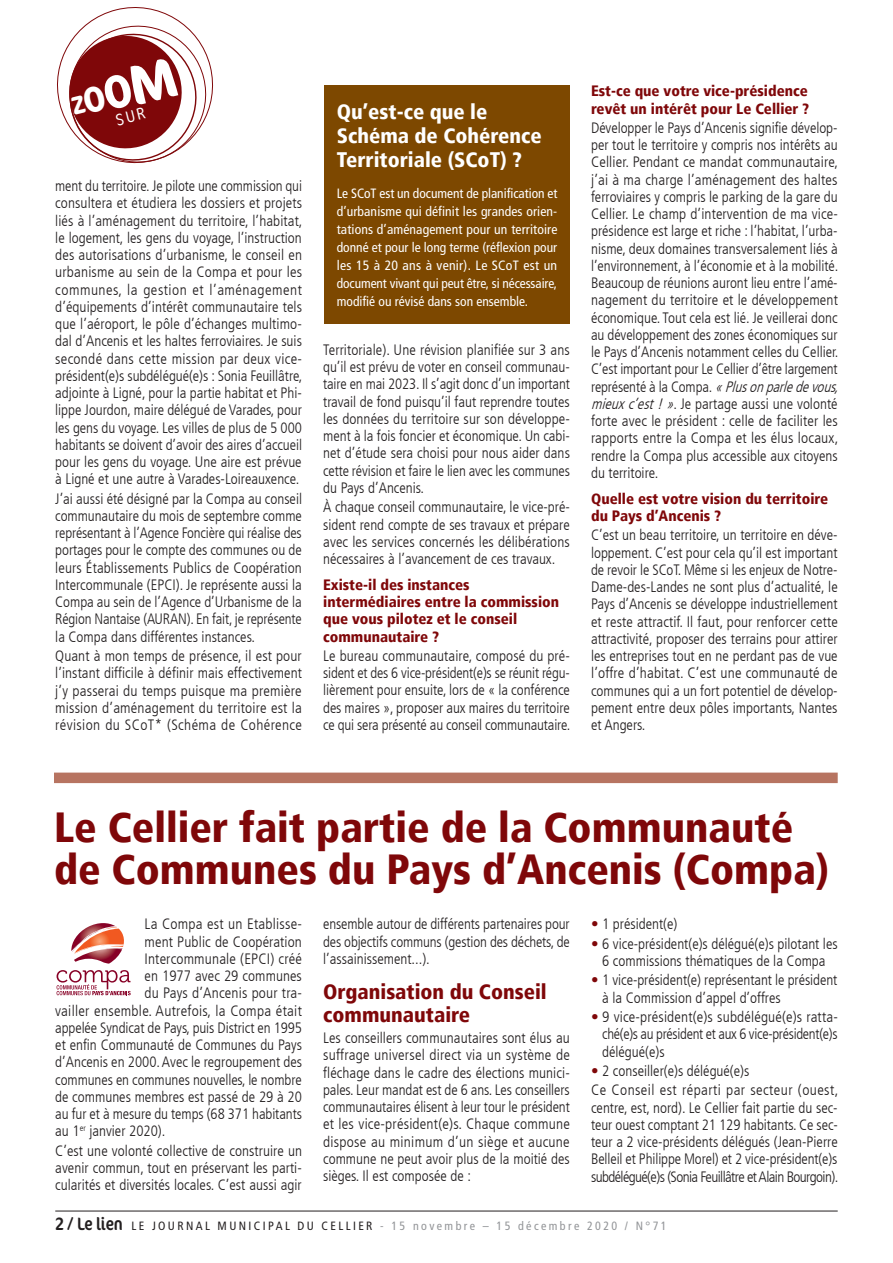
<style>
.page{position:relative;width:893px;height:1263px;background:#fff}
.page>*{position:absolute;margin:0;border:0;box-sizing:border-box;transform-origin:0 0}
.t1{font:900 condensed 42px/42px "Frutiger LT";color:#7f0709}
.t2{font:900 condensed 21px/24px "Frutiger LT";color:#fff}
.t3{font:900 condensed 21px/22.5px "Frutiger LT";color:#7f0709}
.t4{font:300 condensed 15px/17.2px "Frutiger LT";color:#231f20;text-align:justify}
.t5{font:900 condensed 15px/17.2px "Frutiger LT";color:#7f0709}
.t6{font:300 condensed 15px/19.4px "Frutiger LT";letter-spacing:.025em;color:#231f20}
.t7{font:condensed 13.5px/18px "Frutiger LT";color:#fff;text-align:justify}
.t8{font:condensed 12px "Frutiger LT";letter-spacing:.2em;color:#939598}
.s1{font-style:italic}
.s2{color:#7f0709}
.s3{font-family:"Cocon Pro";font-size:18px;color:#231f20}
.s4{color:#231f20}
</style>
<div class="page">
<hr style="left:55px;top:1211px;width:783px;height:1px;background:#231f20">
<div style="left:54px;top:772px;width:784px;height:11px;background:#b77461"></div>
<div style="left:324px;top:85px;width:246px;height:239px;background:#7d4800"></div>
<svg style="left:56px;top:923px;width:75px;height:73px"></svg>
<svg style="left:57px;top:7px;width:157px;height:157px"></svg>
<p class="t4" style="left:55px;top:177px;width:249px">ment du territoire. Je pilote une commission qui consultera et étudiera les dossiers et projets liés à l’aménagement du territoire, l’habitat, le logement, les gens du voyage, l’instruction des autorisations d’urbanisme, le conseil en urbanisme au sein de la Compa et pour les communes, la gestion et l’aménagement d’équipements d’intérêt communautaire tels que l’aéroport, le pôle d’échanges multimo&shy;dal d’Ancenis et les haltes ferroviaires. Je suis secondé dans cette mission par deux vice&shy;président(e)s subdélégué(e)s : Sonia Feuillâtre, adjointe à Ligné, pour la partie habitat et Phi&shy;lippe Jourdon, maire délégué de Varades, pour les gens du voyage. Les villes de plus de 5 000 habitants se doivent d’avoir des aires d’accueil pour les gens du voyage. Une aire est prévue à Ligné et une autre à Varades-Loireauxence.</p>
<p class="t4" style="left:55px;top:490px;width:248px">J’ai aussi été désigné par la Compa au conseil communautaire du mois de septembre comme représentant à l’Agence Foncière qui réalise des portages pour le compte des communes ou de leurs Établissements Publics de Coopération Intercommunale (EPCI). Je représente aussi la Compa au sein de l’Agence d’Urbanisme de la Région Nantaise (AURAN). En fait, je représente la Compa dans différentes instances.</p>
<p class="t4" style="left:55px;top:647px;width:248px">Quant à mon temps de présence, il est pour l’instant difficile à définir mais effectivement j’y passerai du temps puisque ma première mission d’aménagement du territoire est la révision du SCoT* (Schéma de Cohérence</p>
<h2 class="t2" style="left:337px;top:100px;width:206px">Qu’est-ce que le<br>Schéma de Cohérence<br>Territoriale (SCoT) ?</h2>
<p class="t7" style="left:337px;top:184px;width:222px">Le SCoT est un document de planification et d’urbanisme qui définit les grandes orien&shy;tations d’aménagement pour un territoire donné et pour le long terme (réflexion pour les 15 à 20 ans à venir). Le SCoT est un document vivant qui peut être, si nécessaire, modifié ou révisé dans son ensemble.</p>
<p class="t4" style="left:323px;top:341px;width:248px">Territoriale). Une révision planifiée sur 3 ans qu’il est prévu de voter en conseil communau&shy;taire en mai 2023. Il s’agit donc d’un important travail de fond puisqu’il faut reprendre toutes les données du territoire sur son développe&shy;ment à la fois foncier et économique. Un cabi&shy;net d’étude sera choisi pour nous aider dans cette révision et faire le lien avec les communes du Pays d’Ancenis.</p>
<p class="t4" style="left:323px;top:499px;width:248px">À chaque conseil communautaire, le vice-pré&shy;sident rend compte de ses travaux et prépare avec les services concernés les délibérations nécessaires à l’avancement de ces travaux.</p>
<p class="t5" style="left:323px;top:576px;width:237px">Existe-il des instances intermédiaires entre la commission que vous pilotez et le conseil communautaire ?</p>
<p class="t4" style="left:323px;top:647px;width:249px">Le bureau communautaire, composé du pré&shy;sident et des 6 vice-président(e)s se réunit régu&shy;lièrement pour ensuite, lors de « la conférence des maires », proposer aux maires du territoire ce qui sera présenté au conseil communautaire.</p>
<p class="t5" style="left:591px;top:82px;width:220px">Est-ce que votre vice-présidence revêt un intérêt pour Le Cellier ?</p>
<p class="t4" style="left:591px;top:119px;width:253px;text-align:left">Développer le Pays d’Ancenis signifie dévelop&shy;per tout le territoire y compris nos intérêts au Cellier. Pendant ce mandat communautaire, j’ai à ma charge l’aménagement des haltes ferroviaires y compris le parking de la gare du Cellier. Le champ d’intervention de ma vice&shy;présidence est large et riche : l’habitat, l’urba&shy;nisme, deux domaines transversalement liés à l’environnement, à l’économie et à la mobilité.<br>Beaucoup de réunions auront lieu entre l’amé&shy;nagement du territoire et le développement économique. Tout cela est lié. Je veillerai donc au développement des zones économiques sur le Pays d’Ancenis notamment celles du Cellier.<br>C’est important pour Le Cellier d’être largement représenté à la Compa. <span class="s1">«Plusonparledevous, mieuxc’est!»</span>. Je partage aussi une volonté forte avec le président : celle de faciliter les rapports entre la Compa et les élus locaux, rendre la Compa plus accessible aux citoyens du territoire.</p>
<p class="t5" style="left:591px;top:490px;width:239px">Quelle est votre vision du territoire du Pays d’Ancenis ?</p>
<p class="t4" style="left:591px;top:527px;width:248px">C’est un beau territoire, un territoire en déve&shy;loppement. C’est pour cela qu’il est important de revoir le SCoT. Même si les enjeux de Notre-Dame-des-Landes ne sont plus d’actualité, le Pays d’Ancenis se développe industriellement et reste attractif. Il faut, pour renforcer cette attractivité, proposer des terrains pour attirer les entreprises tout en ne perdant pas de vue l’offre d’habitat. C’est une communauté de communes qui a un fort potentiel de dévelop&shy;pement entre deux pôles importants, Nantes et Angers.</p>
<h1 class="t1" style="left:54px;top:806px;width:777px">Le Cellier fait partie de la Communauté de Communes du Pays d’Ancenis (Compa)</h1>
<p class="t4" style="left:145px;top:916px;width:159px">La Compa est un Etablisse-</p>
<p class="t4" style="left:145px;top:933px;width:159px">ment Public de Coopération</p>
<p class="t4" style="left:145px;top:950px;width:159px">Intercommunale (EPCI) créé</p>
<p class="t4" style="left:145px;top:967px;width:159px">en 1977 avec 29 communes</p>
<p class="t4" style="left:145px;top:985px;width:159px">du Pays d’Ancenis pour tra-</p>
<p class="t4" style="left:55px;top:1002px;width:248px">vailler ensemble. Autrefois, la Compa était</p>
<p class="t4" style="left:55px;top:1019px;width:248px">appelée Syndicat de Pays, puis District en 1995</p>
<p class="t4" style="left:55px;top:1036px;width:248px">et enfin Communauté de Communes du Pays</p>
<p class="t4" style="left:55px;top:1054px;width:248px">d’Ancenis en 2000. Avec le regroupement des</p>
<p class="t4" style="left:55px;top:1071px;width:248px">communes en communes nouvelles, le nombre</p>
<p class="t4" style="left:55px;top:1088px;width:248px">de communes membres est passé de 29 à 20</p>
<p class="t4" style="left:55px;top:1105px;width:248px">au fur et à mesure du temps (68 371 habitants</p>
<p class="t4" style="left:55px;top:1123px;width:112px">au 1<sup>er</sup> janvier 2020).</p>
<p class="t4" style="left:55px;top:1142px;width:248px">C’est une volonté collective de construire un avenir commun, tout en préservant les parti&shy;cularités et diversités locales. C’est aussi agir</p>
<p class="t4" style="left:323px;top:916px;width:248px">ensemble autour de différents partenaires pour des objectifs communs (gestion des déchets, de l’assainissement...).</p>
<h2 class="t3" style="left:323px;top:980px;width:225px">Organisation du Conseil communautaire</h2>
<p class="t4" style="left:323px;top:1029px;width:248px">Les conseillers communautaires sont élus au suffrage universel direct via un système de fléchage dans le cadre des élections munici&shy;pales. Leur mandat est de 6 ans. Les conseillers communautaires élisent à leur tour le président et les vice-président(e)s. Chaque commune dispose au minimum d’un siège et aucune commune ne peut avoir plus de la moitié des sièges. Il est composée de :</p>
<p class="t4" style="left:591px;top:916px;width:88px"><span class="s2">•</span> 1 président(e)</p>
<p class="t4" style="left:591px;top:935px;width:248px;text-align:center"><span class="s2">•</span> 6 vice-président(e)s délégué(e)s pilotant les<br>6 commissions thématiques de la Compa</p>
<p class="t4" style="left:602px;top:972px;width:237px;text-indent:-11px"><span class="s2">•</span> 1 vice-président(e) représentant le président à la Commission d’appel d’offres</p>
<p class="t4" style="left:602px;top:1008px;width:237px;text-indent:-11px"><span class="s2">•</span> 9 vice-président(e)s subdélégué(e)s ratta&shy;ché(e)s au président et aux 6 vice-président(e)s délégué(e)s</p>
<p class="t6" style="left:591px;top:1061px;width:249px"><span class="s2">•</span> 2 conseiller(e)s délégué(e)s<br>Ce Conseil est réparti par secteur (ouest,</p>
<p class="t4" style="left:591px;top:1099px;width:249px">centre, est, nord). Le Cellier fait partie du sec&shy;teur ouest comptant 21 129 habitants. Ce sec&shy;teur a 2 vice-présidents délégués (Jean-Pierre Belleil et Philippe Morel) et 2 vice-président(e)s subdélégué(e)s (Sonia Feuillâtre et Alain Bourgoin).</p>
<p class="t8" style="left:55px;top:1219px;width:613px"><span class="s3">2 / Le lien</span> <span class="s4">LE JOURNAL MUNICIPAL DU CELLIER</span> - 15 novembre – 15 décembre 2020 / N°71</p>
</div>
